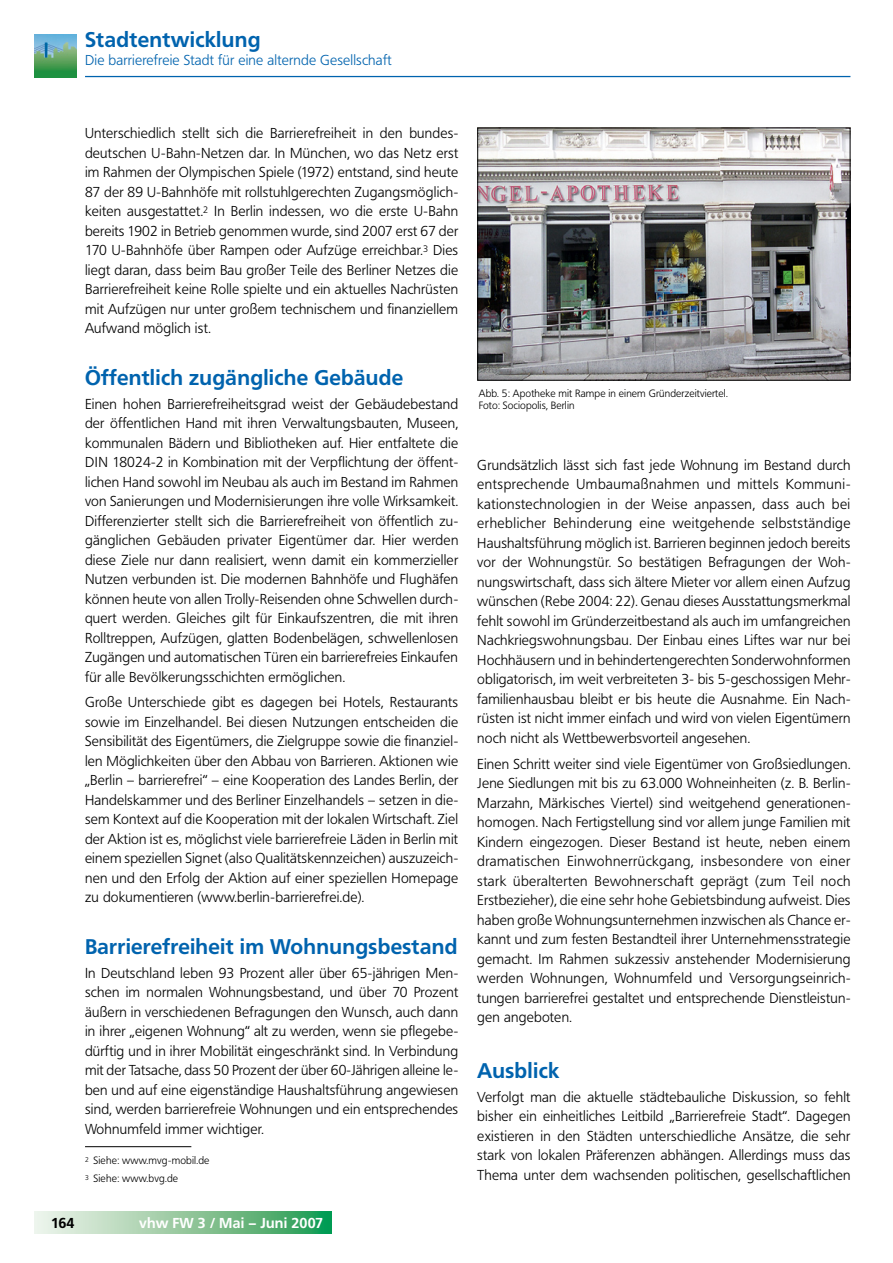
<style>
.page{position:relative;width:893px;height:1263px;background:#fff}
.page>*{position:absolute;margin:0;border:0;box-sizing:border-box;transform-origin:0 0}
.t1{font:700 21px "Frutiger BQ";letter-spacing:.015em;color:#0063ae}
.t2{font:300 14.25px/19.5px "Frutiger BQ";letter-spacing:.015em;color:#000;text-align:justify}
.t3{font:300 14.25px "Frutiger BQ";letter-spacing:.015em;color:#0063ae}
.t4{font:700 14.25px "Frutiger BQ";letter-spacing:.015em;color:#fff}
.t5{font:700 14.25px "Frutiger BQ";color:#000}
.t6{font:300 10.5px/17.7px "Frutiger BQ";letter-spacing:.01em;color:#000}
</style>
<div class="page">
<svg style="left:34px;top:1212px;width:298px;height:21px;background:#8dc79d"></svg>
<hr style="left:85px;top:76px;width:765px;height:1px;background:#0063ae">
<img style="left:34px;top:34px;width:43px;height:44px">
<hr style="left:85px;top:1146px;width:106px;height:1px;background:#000">
<img style="left:479px;top:130px;width:369px;height:249px">
<div style="left:477px;top:128px;width:373px;height:253px;border:1px solid #000"></div>
<h1 class="t1" style="left:85px;top:27px;width:177px">Stadtentwicklung</h1>
<p class="t3" style="left:85px;top:52px;width:308px">Die barrierefreie Stadt für eine alternde Gesellschaft</p>
<p class="t2" style="left:85px;top:124px;width:375px">Unterschiedlich stellt sich die Barrierefreiheit in den bundes&shy;deutschen U-Bahn-Netzen dar. In München, wo das Netz erst im Rahmen der Olympischen Spiele (1972) entstand, sind heute 87 der 89 U-Bahnhöfe mit rollstuhlgerechten Zugangsmöglich&shy;keiten ausgestattet. In Berlin indessen, wo die erste U-Bahn bereits 1902 in Betrieb genommen wurde, sind 2007 erst 67 der 170 U-Bahnhöfe über Rampen oder Aufzüge erreichbar. Dies liegt daran, dass beim Bau großer Teile des Berliner Netzes die Barrierefreiheit keine Rolle spielte und ein aktuelles Nachrüsten mit Aufzügen nur unter großem technischem und finanziellem Aufwand möglich ist.</p>
<h1 class="t1" style="left:85px;top:365px;width:320px">Öffentlich zugängliche Gebäude</h1>
<p class="t2" style="left:85px;top:394px;width:375px">Einen hohen Barrierefreiheitsgrad weist der Gebäudebestand der öffentlichen Hand mit ihren Verwaltungsbauten, Museen, kommunalen Bädern und Bibliotheken auf. Hier entfaltete die DIN 18024-2 in Kombination mit der Verpflichtung der öffent&shy;lichen Hand sowohl im Neubau als auch im Bestand im Rahmen von Sanierungen und Modernisierungen ihre volle Wirksamkeit.<br>Differenzierter stellt sich die Barrierefreiheit von öffentlich zu&shy;gänglichen Gebäuden privater Eigentümer dar. Hier werden diese Ziele nur dann realisiert, wenn damit ein kommerzieller Nutzen verbunden ist. Die modernen Bahnhöfe und Flughäfen können heute von allen Trolly-Reisenden ohne Schwellen durch&shy;quert werden. Gleiches gilt für Einkaufszentren, die mit ihren Rolltreppen, Aufzügen, glatten Bodenbelägen, schwellenlosen Zugängen und automatischen Türen ein barrierefreies Einkaufen für alle Bevölkerungsschichten ermöglichen.</p>
<p class="t2" style="left:85px;top:693px;width:375px">Große Unterschiede gibt es dagegen bei Hotels, Restaurants sowie im Einzelhandel. Bei diesen Nutzungen entscheiden die Sensibilität des Eigentümers, die Zielgruppe sowie die finanziel&shy;len Möglichkeiten über den Abbau von Barrieren. Aktionen wie „Berlin – barrierefrei“ – eine Kooperation des Landes Berlin, der Handelskammer und des Berliner Einzelhandels – setzen in die&shy;sem Kontext auf die Kooperation mit der lokalen Wirtschaft. Ziel der Aktion ist es, möglichst viele barrierefreie Läden in Berlin mit einem speziellen Signet (also Qualitätskennzeichen) auszuzeich&shy;nen und den Erfolg der Aktion auf einer speziellen Homepage zu dokumentieren (www.berlin-barrierefrei.de).</p>
<h1 class="t1" style="left:85px;top:934px;width:374px">Barrierefreiheit im Wohnungsbestand</h1>
<p class="t2" style="left:85px;top:963px;width:375px">In Deutschland leben 93 Prozent aller über 65-jährigen Men&shy;schen im normalen Wohnungsbestand, und über 70 Prozent äußern in verschiedenen Befragungen den Wunsch, auch dann in ihrer „eigenen Wohnung“ alt zu werden, wenn sie pflegebe&shy;dürftig und in ihrer Mobilität eingeschränkt sind. In Verbindung mit der Tatsache, dass 50 Prozent der über 60-Jährigen alleine le&shy;ben und auf eine eigenständige Haushaltsführung angewiesen sind, werden barrierefreie Wohnungen und ein entsprechendes Wohnumfeld immer wichtiger.</p>
<p class="t6" style="left:94px;top:1152px;width:117px">Siehe: www.mvg-mobil.de<br>Siehe: www.bvg.de</p>
<p class="t5" style="left:51px;top:1214px;width:25px">164</p>
<p class="t4" style="left:139px;top:1214px;width:185px">vhw FW 3 / Mai – Juni 2007</p>
<p class="t6" style="left:479px;top:387px;width:251px;line-height:12.6px">Abb. 5: Apotheke mit Rampe in einem Gründerzeitviertel.<br>Foto: Sociopolis, Berlin</p>
<p class="t2" style="left:477px;top:455px;width:375px">Grundsätzlich lässt sich fast jede Wohnung im Bestand durch entsprechende Umbaumaßnahmen und mittels Kommuni&shy;kationstechnologien in der Weise anpassen, dass auch bei erheblicher Behinderung eine weitgehende selbstständige Haushaltsführung möglich ist. Barrieren beginnen jedoch bereits vor der Wohnungstür. So bestätigen Befragungen der Woh&shy;nungswirtschaft, dass sich ältere Mieter vor allem einen Aufzug wünschen (Rebe 2004: 22). Genau dieses Ausstattungsmerkmal fehlt sowohl im Gründerzeitbestand als auch im umfangreichen Nachkriegswohnungsbau. Der Einbau eines Liftes war nur bei Hochhäusern und in behindertengerechten Sonderwohnformen obligatorisch, im weit verbreiteten 3- bis 5-geschossigen Mehr&shy;familienhausbau bleibt er bis heute die Ausnahme. Ein Nach&shy;rüsten ist nicht immer einfach und wird von vielen Eigentümern noch nicht als Wettbewerbsvorteil angesehen.</p>
<p class="t2" style="left:477px;top:754px;width:375px">Einen Schritt weiter sind viele Eigentümer von Großsiedlungen.<br>Jene Siedlungen mit bis zu 63.000 Wohneinheiten (z. B. Berlin-Marzahn, Märkisches Viertel) sind weitgehend generationen&shy;homogen. Nach Fertigstellung sind vor allem junge Familien mit Kindern eingezogen. Dieser Bestand ist heute, neben einem dramatischen Einwohnerrückgang, insbesondere von einer stark überalterten Bewohnerschaft geprägt (zum Teil noch Erstbezieher), die eine sehr hohe Gebietsbindung aufweist. Dies haben große Wohnungsunternehmen inzwischen als Chance er&shy;kannt und zum festen Bestandteil ihrer Unternehmensstrategie gemacht. Im Rahmen sukzessiv anstehender Modernisierung werden Wohnungen, Wohnumfeld und Versorgungseinrich&shy;tungen barrierefrei gestaltet und entsprechende Dienstleistun&shy;gen angeboten.</p>
<h1 class="t1" style="left:477px;top:1058px;width:83px">Ausblick</h1>
<p class="t2" style="left:477px;top:1087px;width:375px">Verfolgt man die aktuelle städtebauliche Diskussion, so fehlt bisher ein einheitliches Leitbild „Barrierefreie Stadt“. Dagegen existieren in den Städten unterschiedliche Ansätze, die sehr stark von lokalen Präferenzen abhängen. Allerdings muss das Thema unter dem wachsenden politischen, gesellschaftlichen</p>
</div>
